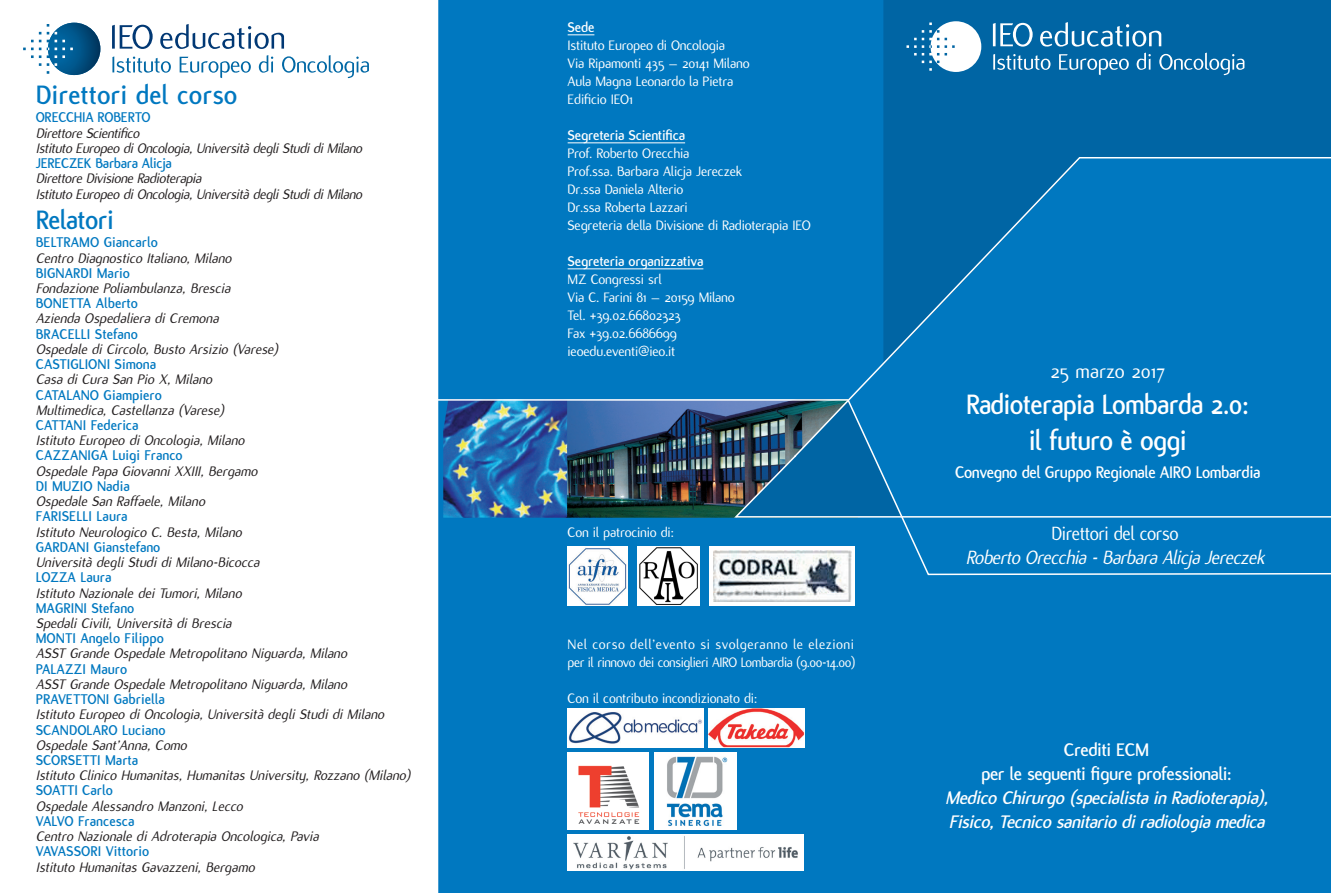
<style>
.page{position:relative;width:1331px;height:893px;background:#fff}
.page>*{position:absolute;margin:0;border:0;box-sizing:border-box;transform-origin:0 0}
.t1{font:700 30px "Flux";letter-spacing:-.025em;color:#fff;scale:.96 1}
.t2{font:700 28.5px "Flux";color:#0078c0}
.t3{font:700 28.5px "Flux";letter-spacing:-.02em;color:#0078c0}
.t4{font:21.6px "Flux";color:#fff}
.t5{font:italic 21px "Flux";letter-spacing:-.025em;color:#fff;scale:.95 1}
.t6{font:21px "Flux";letter-spacing:-.025em;color:#fff;scale:.95 1}
.t7{font:italic 700 19.5px "Flux";letter-spacing:-.025em;color:#fff}
.t8{font:700 19.5px "Flux";letter-spacing:-.025em;color:#fff}
.t9{font:700 18px "Flux";letter-spacing:-.025em;color:#fff;scale:.96 1}
.t10{font:italic 15.15px "Flux";color:#231f20}
.t11{font:700 15.15px "Flux";color:#0078c0}
.t12{font:italic 15.15px "Flux";letter-spacing:-.02em;color:#231f20}
.t13{font:700 15.15px "Flux";letter-spacing:-.02em;color:#0078c0}
.t14{font:15px "Flux";letter-spacing:-.015em;color:#fff}
.t15{font:700 15px "Flux";letter-spacing:-.015em;color:#fff}
.t16{font:15px "Flux";letter-spacing:.03em;color:#fff}
</style>
<div class="page">
<div style="left:438px;top:0;width:893px;height:893px;background:#0078c0"></div>
<img style="left:443px;top:401px;width:289px;height:117px">
<div style="left:883px;top:0;width:448px;height:156px;background:#0065a4"></div>
<hr style="left:406px;top:399px;width:442px;height:2px;background:#fff">
<img style="left:732px;top:401px;width:114px;height:117px">
<svg style="left:792px;top:156px;width:539px;height:303px;background:#0275ba"></svg>
<div style="left:846px;top:399px;width:485px;height:177px;background:#0078c0"></div>
<svg style="left:568px;top:35px;width:26px;height:1px"></svg>
<hr style="left:568px;top:143px;width:117px;height:1px;background:#fff">
<hr style="left:568px;top:269px;width:135px;height:1px;background:#fff">
<svg style="left:993px;top:54px;width:57px;height:16px"></svg>
<svg style="left:1059px;top:54px;width:70px;height:21px"></svg>
<svg style="left:1137px;top:53px;width:14px;height:17px"></svg>
<svg style="left:1159px;top:53px;width:85px;height:22px;background:#3484b6"></svg>
<svg style="left:906px;top:21px;width:75px;height:51px"></svg>
<svg style="left:993px;top:23px;width:40px;height:24px"></svg>
<svg style="left:1040px;top:22px;width:121px;height:25px;background:#3b88b9"></svg>
<svg style="left:23px;top:23px;width:77px;height:52px"></svg>
<svg style="left:112px;top:56px;width:59px;height:17px"></svg>
<svg style="left:180px;top:57px;width:71px;height:21px"></svg>
<svg style="left:259px;top:55px;width:14px;height:18px"></svg>
<svg style="left:282px;top:55px;width:87px;height:23px"></svg>
<svg style="left:112px;top:25px;width:41px;height:24px"></svg>
<svg style="left:160px;top:24px;width:124px;height:25px"></svg>
<div style="left:637px;top:546px;width:62px;height:60px;background:#fff"></div>
<img style="left:639px;top:547px;width:59px;height:58px">
<div style="left:709px;top:546px;width:145px;height:60px;background:#fff"></div>
<img style="left:714px;top:551px;width:137px;height:51px">
<img style="left:568px;top:546px;width:59px;height:60px">
<div style="left:568px;top:708px;width:135px;height:40px;background:#fff"></div>
<img style="left:568px;top:712px;width:134px;height:32px">
<div style="left:568px;top:753px;width:81px;height:77px;background:#fff"></div>
<img style="left:578px;top:765px;width:62px;height:59px">
<svg style="left:708px;top:708px;width:96px;height:40px"></svg>
<img style="left:708px;top:709px;width:96px;height:38px">
<div style="left:655px;top:753px;width:82px;height:77px;background:#fff"></div>
<img style="left:666px;top:756px;width:62px;height:70px">
<img style="left:567px;top:834px;width:237px;height:37px">
<p class="t2" style="left:36px;top:79px;width:203px">Direttori del corso</p>
<p class="t13" style="left:36px;top:109px;width:116px">ORECCHIA ROBERTO</p>
<p class="t12" style="left:36px;top:125px;width:105px">Direttore Scientifico</p>
<p class="t12" style="left:36px;top:140px;width:328px">Istituto Europeo di Oncologia, Università degli Studi di Milano</p>
<p class="t13" style="left:36px;top:155px;width:138px">JERECZEK Barbara Alicja</p>
<p class="t12" style="left:36px;top:170px;width:167px">Direttore Divisione Radioterapia</p>
<p class="t12" style="left:36px;top:186px;width:328px">Istituto Europeo di Oncologia, Università degli Studi di Milano</p>
<p class="t3" style="left:36px;top:204px;width:79px">Relatori</p>
<p class="t11" style="left:36px;top:234px;width:124px">BELTRAMO Giancarlo</p>
<p class="t10" style="left:36px;top:249px;width:197px">Centro Diagnostico Italiano, Milano</p>
<p class="t11" style="left:36px;top:264px;width:96px">BIGNARDI Mario</p>
<p class="t10" style="left:36px;top:280px;width:196px">Fondazione Poliambulanza, Brescia</p>
<p class="t11" style="left:36px;top:295px;width:104px">BONETTA Alberto</p>
<p class="t10" style="left:36px;top:310px;width:184px">Azienda Ospedaliera di Cremona</p>
<p class="t11" style="left:36px;top:325px;width:104px">BRACELLI Stefano</p>
<p class="t10" style="left:36px;top:341px;width:244px">Ospedale di Circolo, Busto Arsizio (Varese)</p>
<p class="t11" style="left:36px;top:356px;width:122px">CASTIGLIONI Simona</p>
<p class="t10" style="left:36px;top:371px;width:178px">Casa di Cura San Pio X, Milano</p>
<p class="t11" style="left:36px;top:386px;width:128px">CATALANO Giampiero</p>
<p class="t10" style="left:36px;top:402px;width:190px">Multimedica, Castellanza (Varese)</p>
<p class="t11" style="left:36px;top:417px;width:104px">CATTANI Federica</p>
<p class="t10" style="left:36px;top:432px;width:210px">Istituto Europeo di Oncologia, Milano</p>
<p class="t11" style="left:36px;top:447px;width:148px">CAZZANIGA Luigi Franco</p>
<p class="t10" style="left:36px;top:463px;width:223px">Ospedale Papa Giovanni XXIII, Bergamo</p>
<p class="t11" style="left:36px;top:478px;width:95px">DI MUZIO Nadia</p>
<p class="t10" style="left:36px;top:493px;width:171px">Ospedale San Raffaele, Milano</p>
<p class="t11" style="left:36px;top:508px;width:93px">FARISELLI Laura</p>
<p class="t10" style="left:36px;top:524px;width:207px">Istituto Neurologico C. Besta, Milano</p>
<p class="t11" style="left:36px;top:539px;width:126px">GARDANI Gianstefano</p>
<p class="t10" style="left:36px;top:554px;width:225px">Università degli Studi di Milano-Bicocca</p>
<p class="t11" style="left:36px;top:569px;width:77px">LOZZA Laura</p>
<p class="t10" style="left:36px;top:584px;width:207px">Istituto Nazionale dei Tumori, Milano</p>
<p class="t11" style="left:36px;top:599px;width:100px">MAGRINI Stefano</p>
<p class="t10" style="left:36px;top:615px;width:197px">Spedali Civili, Università di Brescia</p>
<p class="t11" style="left:36px;top:630px;width:130px">MONTI Angelo Filippo</p>
<p class="t10" style="left:36px;top:645px;width:313px">ASST Grande Ospedale Metropolitano Niguarda, Milano</p>
<p class="t11" style="left:36px;top:660px;width:93px">PALAZZI Mauro</p>
<p class="t10" style="left:36px;top:676px;width:313px">ASST Grande Ospedale Metropolitano Niguarda, Milano</p>
<p class="t11" style="left:36px;top:691px;width:131px">PRAVETTONI Gabriella</p>
<p class="t10" style="left:36px;top:706px;width:350px">Istituto Europeo di Oncologia, Università degli Studi di Milano</p>
<p class="t11" style="left:36px;top:721px;width:131px">SCANDOLARO Luciano</p>
<p class="t10" style="left:36px;top:737px;width:153px">Ospedale Sant’Anna, Como</p>
<p class="t11" style="left:36px;top:752px;width:104px">SCORSETTI Marta</p>
<p class="t10" style="left:36px;top:767px;width:376px">Istituto Clinico Humanitas, Humanitas University, Rozzano (Milano)</p>
<p class="t11" style="left:36px;top:782px;width:79px">SOATTI Carlo</p>
<p class="t10" style="left:36px;top:798px;width:209px">Ospedale Alessandro Manzoni, Lecco</p>
<p class="t11" style="left:36px;top:813px;width:100px">VALVO Francesca</p>
<p class="t10" style="left:36px;top:828px;width:284px">Centro Nazionale di Adroterapia Oncologica, Pavia</p>
<p class="t11" style="left:36px;top:843px;width:115px">VAVASSORI Vittorio</p>
<p class="t10" style="left:36px;top:858px;width:220px">Istituto Humanitas Gavazzeni, Bergamo</p>
<p class="t15" style="left:568px;top:19px;width:28px">Sede</p>
<p class="t14" style="left:568px;top:38px;width:159px">Istituto Europeo di Oncologia</p>
<p class="t14" style="left:568px;top:56px;width:183px">Via Ripamonti 435 – 20141 Milano</p>
<p class="t14" style="left:568px;top:74px;width:167px">Aula Magna Leonardo la Pietra</p>
<p class="t14" style="left:568px;top:92px;width:67px">Edificio IEO1</p>
<p class="t15" style="left:568px;top:127px;width:119px">Segreteria Scientifica</p>
<p class="t14" style="left:568px;top:146px;width:123px">Prof. Roberto Orecchia</p>
<p class="t14" style="left:568px;top:164px;width:176px">Prof.ssa. Barbara Alicja Jereczek</p>
<p class="t14" style="left:568px;top:182px;width:117px">Dr.ssa Daniela Alterio</p>
<p class="t14" style="left:568px;top:200px;width:122px">Dr.ssa Roberta Lazzari</p>
<p class="t14" style="left:568px;top:218px;width:245px">Segreteria della Divisione di Radioterapia IEO</p>
<p class="t15" style="left:568px;top:253px;width:137px">Segreteria organizzativa</p>
<p class="t14" style="left:568px;top:272px;width:96px">MZ Congressi srl</p>
<p class="t14" style="left:568px;top:290px;width:169px">Via C. Farini 81 – 20159 Milano</p>
<p class="t14" style="left:568px;top:308px;width:115px">Tel. +39.02.66802323</p>
<p class="t14" style="left:568px;top:326px;width:111px">Fax +39.02.6686699</p>
<p class="t14" style="left:568px;top:344px;width:109px">ieoedu.eventi@ieo.it</p>
<p class="t14" style="left:568px;top:524px;width:108px">Con il patrocinio di:</p>
<p class="t16" style="left:568px;top:636px;width:288px">Nel corso dell’evento si svolgeranno le elezioni</p>
<p class="t14" style="left:568px;top:654px;width:289px">per il rinnovo dei consiglieri AIRO Lombardia (9.00-14.00)</p>
<p class="t14" style="left:568px;top:690px;width:191px">Con il contributo incondizionato di:</p>
<p class="t4" style="left:1050px;top:359px;width:116px">25 marzo 2017</p>
<p class="t1" style="left:966px;top:388px;width:297px">Radioterapia Lombarda 2.0:</p>
<p class="t1" style="left:1029px;top:424px;width:166px">il futuro è oggi</p>
<p class="t9" style="left:955px;top:463px;width:320px">Convegno del Gruppo Regionale AIRO Lombardia</p>
<p class="t6" style="left:1052px;top:522px;width:135px">Direttori del corso</p>
<p class="t5" style="left:966px;top:546px;width:316px">Roberto Orecchia - Barbara Alicja Jereczek</p>
<p class="t8" style="left:1064px;top:739px;width:87px">Crediti ECM</p>
<p class="t8" style="left:981px;top:763px;width:252px">per le seguenti figure professionali:</p>
<p class="t7" style="left:945px;top:787px;width:324px">Medico Chirurgo (specialista in Radioterapia),</p>
<p class="t7" style="left:949px;top:811px;width:317px">Fisico, Tecnico sanitario di radiologia medica</p>
</div>
